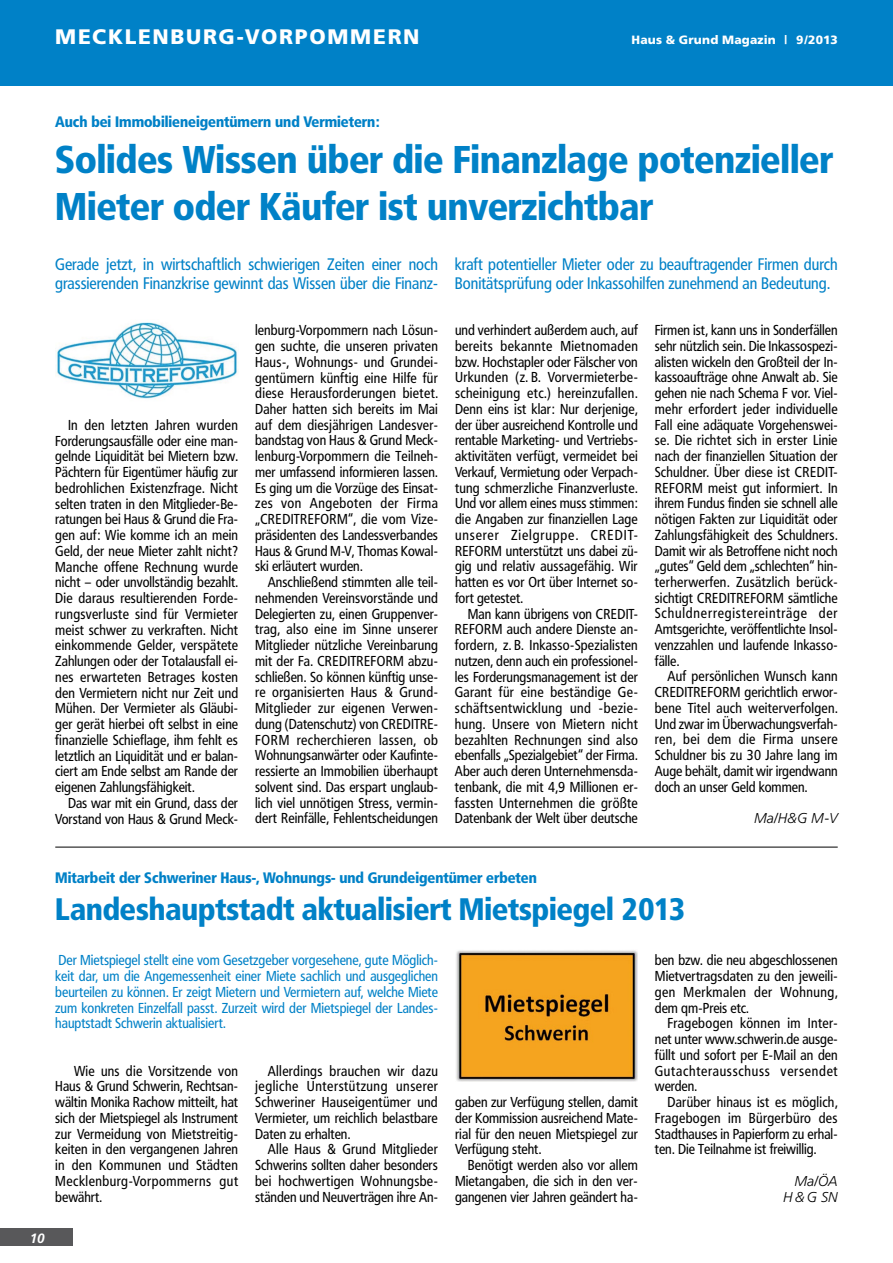
<style>
.page{position:relative;width:893px;height:1263px;background:#fff}
.page>*{position:absolute;margin:0;border:0;box-sizing:border-box;transform-origin:0 0}
.t1{font:900 38.25px/46.5px "Frutiger Condensed BQ";color:#0081c7}
.t2{font:900 30.75px "Frutiger Condensed BQ";color:#0081c7}
.t3{font:900 21px "Frutiger";letter-spacing:.08em;color:#fff}
.t4{font:16.5px/19.5px "Frutiger Condensed BQ";color:#0081c7}
.t5{font:900 15px "Frutiger Condensed BQ";color:#0081c7}
.t6{font:14.25px/15.8px "Frutiger Condensed BQ";color:#000;text-align:justify}
.t7{font:14.25px/15.8px "Frutiger Condensed BQ";color:#0081c7;text-align:justify}
.t8{font:italic 300 14.25px/15.8px "Frutiger";color:#000;text-align:right}
.t9{font:italic 700 13.5px "Frutiger";color:#fff}
.t10{font:900 12px "Frutiger";letter-spacing:.015em;color:#fff}
</style>
<div class="page">
<div style="left:0;top:1229px;width:72px;height:17px;background:#58585a"></div>
<div style="left:0;top:0;width:893px;height:85px;background:#0081c7"></div>
<img style="left:56px;top:322px;width:181px;height:77px">
<img style="left:456px;top:950px;width:182px;height:131px">
<hr style="left:55px;top:847px;width:783px;height:1px;background:#000">
<h3 class="t3" style="left:55px;top:24px;width:100px">MECKLENBURG</h3>
<h3 class="t3" style="left:237px;top:24px;width:110px">-VORPOMMERN</h3>
<p class="t10" style="left:632px;top:33px;width:208px">HAUS &amp; GRUND MAGAZIN | 9/2013</p>
<p class="t5" style="left:55px;top:112px;width:326px">Auch bei Immobilieneigentümern und Vermietern:</p>
<h1 class="t1" style="left:55px;top:136px;width:779px">Solides Wissen über die Finanzlage potenzieller<br>Mieter oder Käufer ist unverzichtbar</h1>
<p class="t4" style="left:55px;top:254px;width:384px">Gerade jetzt, in wirtschaftlich schwierigen Zeiten einer noch grassierenden Finanzkrise gewinnt das Wissen über die Finanz-</p>
<p class="t4" style="left:455px;top:254px;width:384px">kraft potentieller Mieter oder zu beauftragender Firmen durch<br>Bonitätsprüfung oder Inkassohilfen zunehmend an Bedeutung.</p>
<p class="t6" style="left:55px;top:417px;width:184px;text-indent:13px">In den letzten Jahren wurden Forderungsausfälle oder eine man&shy;gelnde Liquidität bei Mietern bzw.<br>Pächtern für Eigentümer häufig zur bedrohlichen Existenzfrage. Nicht selten traten in den Mitglieder-Be&shy;ratungen bei Haus &amp; Grund die Fra&shy;gen auf: Wie komme ich an mein Geld, der neue Mieter zahlt nicht?<br>Manche offene Rechnung wurde nicht – oder unvollständig bezahlt.<br>Die daraus resultierenden Forde&shy;rungsverluste sind für Vermieter meist schwer zu verkraften. Nicht einkommende Gelder, verspätete Zahlungen oder der Totalausfall ei&shy;nes erwarteten Betrages kosten den Vermietern nicht nur Zeit und Mühen. Der Vermieter als Gläubi&shy;ger gerät hierbei oft selbst in eine finanzielle Schieflage, ihm fehlt es letztlich an Liquidität und er balan&shy;ciert am Ende selbst am Rande der eigenen Zahlungsfähigkeit.</p>
<p class="t6" style="left:55px;top:795px;width:184px;text-align:right">Das war mit ein Grund, dass der<br>Vorstand von Haus &amp; Grund Meck-</p>
<p class="t6" style="left:255px;top:322px;width:184px">lenburg-Vorpommern nach Lösun&shy;gen suchte, die unseren privaten Haus-, Wohnungs- und Grundei&shy;gentümern künftig eine Hilfe für diese Herausforderungen bietet.<br>Daher hatten sich bereits im Mai auf dem diesjährigen Landesver&shy;bandstag von Haus &amp; Grund Meck&shy;lenburg-Vorpommern die Teilneh&shy;mer umfassend informieren lassen.<br>Es ging um die Vorzüge des Einsat&shy;zes von Angeboten der Firma „CREDITREFORM“, die vom Vize&shy;präsidenten des Landessverbandes Haus &amp; Grund M-V, Thomas Kowal&shy;ski erläutert wurden.</p>
<p class="t6" style="left:255px;top:574px;width:184px;text-indent:13px">Anschließend stimmten alle teil&shy;nehmenden Vereinsvorstände und Delegierten zu, einen Gruppenver&shy;trag, also eine im Sinne unserer Mitglieder nützliche Vereinbarung mit der Fa. CREDITREFORM abzu&shy;schließen. So können künftig unse&shy;re organisierten Haus &amp; Grund-Mitglieder zur eigenen Verwen&shy;dung (Datenschutz) von CREDITRE-FORM recherchieren lassen, ob Wohnungsanwärter oder Kaufinte&shy;ressierte an Immobilien überhaupt solvent sind. Das erspart unglaub&shy;lich viel unnötigen Stress, vermin&shy;dert Reinfälle, Fehlentscheidungen</p>
<p class="t6" style="left:455px;top:322px;width:184px">und verhindert außerdem auch, auf bereits bekannte Mietnomaden bzw. Hochstapler oder Fälscher von Urkunden (z. B. Vorvermieterbe&shy;scheinigung etc.) hereinzufallen.<br>Denn eins ist klar: Nur derjenige, der über ausreichend Kontrolle und rentable Marketing- und Vertriebs&shy;aktivitäten verfügt, vermeidet bei Verkauf, Vermietung oder Verpach&shy;tung schmerzliche Finanzverluste.<br>Und vor allem eines muss stimmen: die Angaben zur finanziellen Lage unserer Zielgruppe. CREDIT-REFORM unterstützt uns dabei zü&shy;gig und relativ aussagefähig. Wir hatten es vor Ort über Internet so&shy;fort getestet.</p>
<p class="t6" style="left:455px;top:606px;width:184px;text-indent:13px">Man kann übrigens von CREDIT-REFORM auch andere Dienste an&shy;fordern, z. B. Inkasso-Spezialisten nutzen, denn auch ein professionel&shy;les Forderungsmanagement ist der Garant für eine beständige Ge&shy;schäftsentwicklung und -bezie&shy;hung. Unsere von Mietern nicht bezahlten Rechnungen sind also ebenfalls „Spezialgebiet“ der Firma.<br>Aber auch deren Unternehmensda&shy;tenbank, die mit 4,9 Millionen er&shy;fassten Unternehmen die größte Datenbank der Welt über deutsche</p>
<p class="t6" style="left:655px;top:322px;width:184px">Firmen ist, kann uns in Sonderfällen sehr nützlich sein. Die Inkassospezi&shy;alisten wickeln den Großteil der In&shy;kassoaufträge ohne Anwalt ab. Sie gehen nie nach Schema F vor. Viel&shy;mehr erfordert jeder individuelle Fall eine adäquate Vorgehenswei&shy;se. Die richtet sich in erster Linie nach der finanziellen Situation der Schuldner. Über diese ist CREDIT-REFORM meist gut informiert. In ihrem Fundus finden sie schnell alle nötigen Fakten zur Liquidität oder Zahlungsfähigkeit des Schuldners.<br>Damit wir als Betroffene nicht noch „gutes“ Geld dem „schlechten“ hin&shy;terherwerfen. Zusätzlich berück&shy;sichtigt CREDITREFORM sämtliche Schuldnerregistereinträge der Amtsgerichte, veröffentlichte Insol&shy;venzzahlen und laufende Inkasso&shy;fälle.</p>
<p class="t6" style="left:655px;top:668px;width:184px;text-indent:13px">Auf persönlichen Wunsch kann CREDITREFORM gerichtlich erwor&shy;bene Titel auch weiterverfolgen.<br>Und zwar im Überwachungsverfah&shy;ren, bei dem die Firma unsere Schuldner bis zu 30 Jahre lang im Auge behält, damit wir irgendwann doch an unser Geld kommen.</p>
<p class="t8" style="left:754px;top:810px;width:85px">Ma/H&amp;G M-V</p>
<p class="t5" style="left:55px;top:868px;width:483px">Mitarbeit der Schweriner Haus-, Wohnungs- und Grundeigentümer erbeten</p>
<h2 class="t2" style="left:55px;top:890px;width:632px">Landeshauptstadt aktualisiert Mietspiegel 2013</h2>
<p class="t7" style="left:55px;top:952px;width:384px">Der Mietspiegel stellt eine vom Gesetzgeber vorgesehene, gute Möglich&shy;keit dar, um die Angemessenheit einer Miete sachlich und ausgeglichen beurteilen zu können. Er zeigt Mietern und Vermietern auf, welche Miete zum konkreten Einzelfall passt. Zurzeit wird der Mietspiegel der Landes&shy;hauptstadt Schwerin aktualisiert.</p>
<p class="t6" style="left:55px;top:1063px;width:184px;text-indent:19px">Wie uns die Vorsitzende von Haus &amp; Grund Schwerin, Rechtsan&shy;wältin Monika Rachow mitteilt, hat sich der Mietspiegel als Instrument zur Vermeidung von Mietstreitig&shy;keiten in den vergangenen Jahren in den Kommunen und Städten Mecklenburg-Vorpommerns gut bewährt.</p>
<p class="t6" style="left:255px;top:1063px;width:184px;text-indent:13px">Allerdings brauchen wir dazu jegliche Unterstützung unserer Schweriner Hauseigentümer und Vermieter, um reichlich belastbare Daten zu erhalten.</p>
<p class="t6" style="left:255px;top:1141px;width:184px;text-indent:13px">Alle Haus &amp; Grund Mitglieder Schwerins sollten daher besonders bei hochwertigen Wohnungsbe&shy;ständen und Neuverträgen ihre An-</p>
<p class="t6" style="left:455px;top:1094px;width:184px">gaben zur Verfügung stellen, damit der Kommission ausreichend Mate&shy;rial für den neuen Mietspiegel zur Verfügung steht.</p>
<p class="t6" style="left:455px;top:1157px;width:184px;text-indent:13px">Benötigt werden also vor allem Mietangaben, die sich in den ver&shy;gangenen vier Jahren geändert ha-</p>
<p class="t6" style="left:655px;top:952px;width:184px">ben bzw. die neu abgeschlossenen Mietvertragsdaten zu den jeweili&shy;gen Merkmalen der Wohnung, dem qm-Preis etc.</p>
<p class="t6" style="left:655px;top:1015px;width:184px;text-indent:13px">Fragebogen können im Inter&shy;net unter www.schwerin.de ausge&shy;füllt und sofort per E-Mail an den Gutachterausschuss versendet werden.</p>
<p class="t6" style="left:655px;top:1094px;width:184px;text-indent:13px">Darüber hinaus ist es möglich, Fragebogen im Bürgerbüro des Stadthauses in Papierform zu erhal&shy;ten. Die Teilnahme ist freiwillig.</p>
<p class="t8" style="left:783px;top:1173px;width:56px">Ma/ÖA<br>H&amp;G SN</p>
<p class="t9" style="left:30px;top:1230px;width:17px">10</p>
</div>
